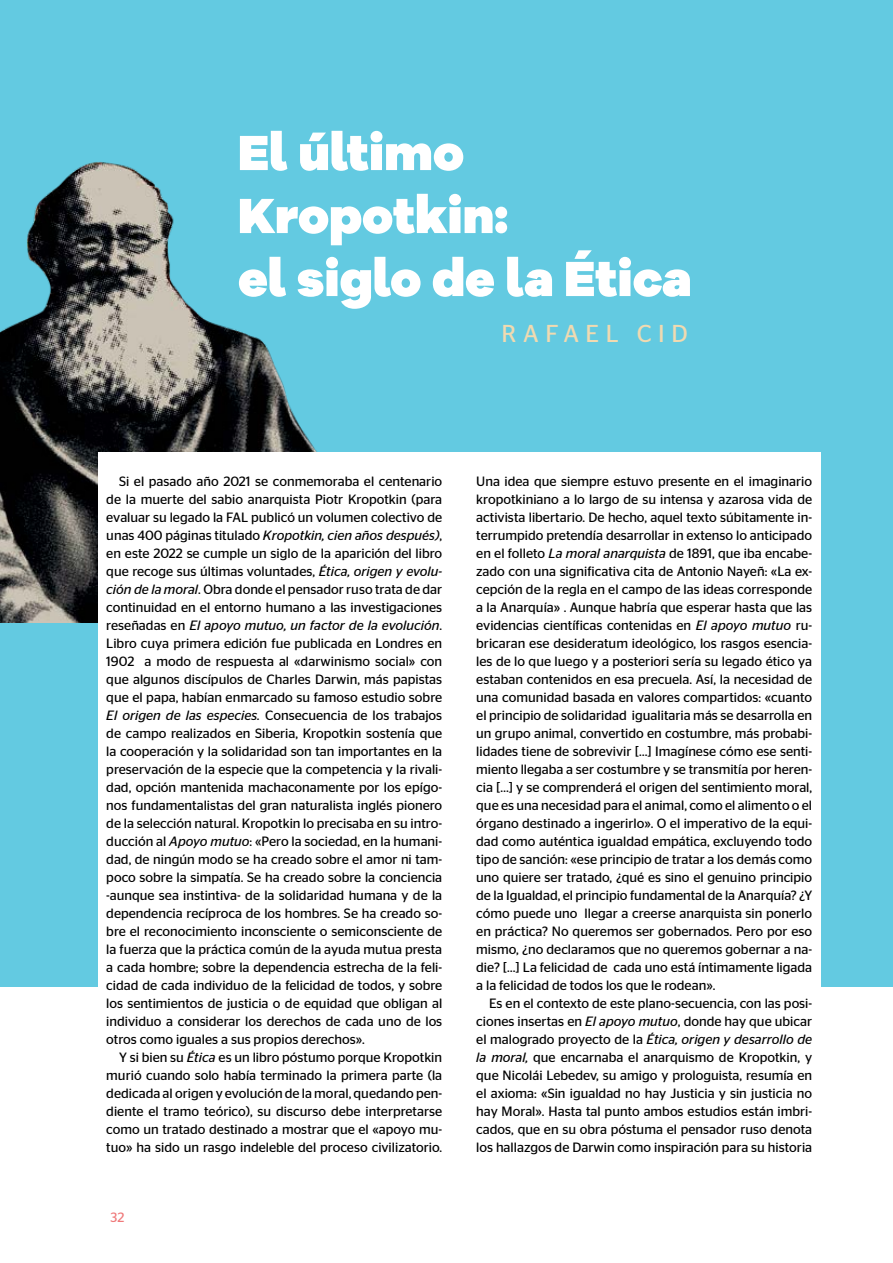
<style>
.page{position:relative;width:893px;height:1263px;background:#fff}
.page>*{position:absolute;margin:0;border:0;box-sizing:border-box;transform-origin:0 0}
.t1{font:900 51px/63px "Galano Grotesque Alt";color:#fff}
.t2{font:24.45px "Stag Sans";letter-spacing:.27em;color:#f0dab1}
.t3{font:13.5px/18px "Stag Sans";color:#000;text-align:justify}
.t4{font:13.5px "Stag Sans";color:#ef797a}
.s1{font-style:italic}
</style>
<div class="page">
<div style="left:0;top:0;width:893px;height:986px;background:#63cae1"></div>
<img style="left:0;top:162px;width:353px;height:461px">
<div style="left:98px;top:453px;width:723px;height:725px;background:#fff"></div>
<h1 class="t1" style="left:238px;top:120px;width:455px">El último<br>Kropotkin:<br>el siglo de la Ética</h1>
<h2 class="t2" style="left:502px;top:320px;width:188px">RAFAEL CID</h2>
<p class="t3" style="left:106px;top:472px;width:337px;text-indent:13px">Si el pasado año 2021 se conmemoraba el centenario de la muerte del sabio anarquista Piotr Kropotkin (para evaluar su legado la FAL publicó un volumen colectivo de unas 400 páginas titulado <span class="s1">Kropotkin, cien años después)</span>, en este 2022 se cumple un siglo de la aparición del libro que recoge sus últimas voluntades, <span class="s1">Ética, origen y evolu&shy;ción de la moral</span>. Obra donde el pensador ruso trata de dar continuidad en el entorno humano a las investigaciones reseñadas en <span class="s1">El apoyo mutuo, un factor de la evolución</span>.<br>Libro cuya primera edición fue publicada en Londres en 1902 a modo de respuesta al «darwinismo social» con que algunos discípulos de Charles Darwin, más papistas que el papa, habían enmarcado su famoso estudio sobre <span class="s1">El origen de las especies.</span> Consecuencia de los trabajos de campo realizados en Siberia, Kropotkin sostenía que la cooperación y la solidaridad son tan importantes en la preservación de la especie que la competencia y la rivali&shy;dad, opción mantenida machaconamente por los epígo&shy;nos fundamentalistas del gran naturalista inglés pionero de la selección natural. Kropotkin lo precisaba en su intro&shy;ducción al <span class="s1">Apoyo mutuo</span>: «Pero la sociedad, en la humani&shy;dad, de ningún modo se ha creado sobre el amor ni tam&shy;poco sobre la simpatía. Se ha creado sobre la conciencia -aunque sea instintiva- de la solidaridad humana y de la dependencia recíproca de los hombres. Se ha creado so&shy;bre el reconocimiento inconsciente o semiconsciente de la fuerza que la práctica común de la ayuda mutua presta a cada hombre; sobre la dependencia estrecha de la feli&shy;cidad de cada individuo de la felicidad de todos, y sobre los sentimientos de justicia o de equidad que obligan al individuo a considerar los derechos de cada uno de los otros como iguales a sus propios derechos».</p>
<p class="t3" style="left:106px;top:1048px;width:337px;text-indent:13px">Y si bien su <span class="s1">Ética</span> es un libro póstumo porque Kropotkin murió cuando solo había terminado la primera parte (la dedicada al origen y evolución de la moral, quedando pen&shy;diente el tramo teórico), su discurso debe interpretarse como un tratado destinado a mostrar que el «apoyo mu&shy;tuo» ha sido un rasgo indeleble del proceso civilizatorio.</p>
<p class="t4" style="left:111px;top:1210px;width:15px">32</p>
<p class="t3" style="left:476px;top:472px;width:337px">Una idea que siempre estuvo presente en el imaginario kropotkiniano a lo largo de su intensa y azarosa vida de activista libertario. De hecho, aquel texto súbitamente in&shy;terrumpido pretendía desarrollar in extenso lo anticipado en el folleto <span class="s1">La moral anarquista</span> de 1891, que iba encabe&shy;zado con una significativa cita de Antonio Nayeñ: «La ex&shy;cepción de la regla en el campo de las ideas corresponde a la Anarquía» . Aunque habría que esperar hasta que las evidencias científicas contenidas en <span class="s1">El apoyo mutuo</span> ru&shy;bricaran ese desideratum ideológico, los rasgos esencia&shy;les de lo que luego y a posteriori sería su legado ético ya estaban contenidos en esa precuela. Así, la necesidad de una comunidad basada en valores compartidos: «cuanto el principio de solidaridad igualitaria más se desarrolla en un grupo animal, convertido en costumbre, más probabi&shy;lidades tiene de sobrevivir […] Imagínese cómo ese senti&shy;miento llegaba a ser costumbre y se transmitía por heren&shy;cia […] y se comprenderá el origen del sentimiento moral, que es una necesidad para el animal, como el alimento o el órgano destinado a ingerirlo». O el imperativo de la equi&shy;dad como auténtica igualdad empática, excluyendo todo tipo de sanción: «ese principio de tratar a los demás como uno quiere ser tratado, ¿qué es sino el genuino principio de la Igualdad, el principio fundamental de la Anarquía? ¿Y cómo puede uno llegar a creerse anarquista sin ponerlo en práctica? No queremos ser gobernados. Pero por eso mismo, ¿no declaramos que no queremos gobernar a na&shy;die? […] La felicidad de cada uno está íntimamente ligada a la felicidad de todos los que le rodean».</p>
<p class="t3" style="left:476px;top:994px;width:337px;text-indent:13px">Es en el contexto de este plano-secuencia, con las posi&shy;ciones insertas en <span class="s1">El apoyo mutuo</span>, donde hay que ubicar el malogrado proyecto de la <span class="s1">Ética, origen y desarrollo de la moral,</span> que encarnaba el anarquismo de Kropotkin, y que Nicolái Lebedev, su amigo y prologuista, resumía en el axioma: «Sin igualdad no hay Justicia y sin justicia no hay Moral». Hasta tal punto ambos estudios están imbri&shy;cados, que en su obra póstuma el pensador ruso denota los hallazgos de Darwin como inspiración para su historia</p>
</div>
